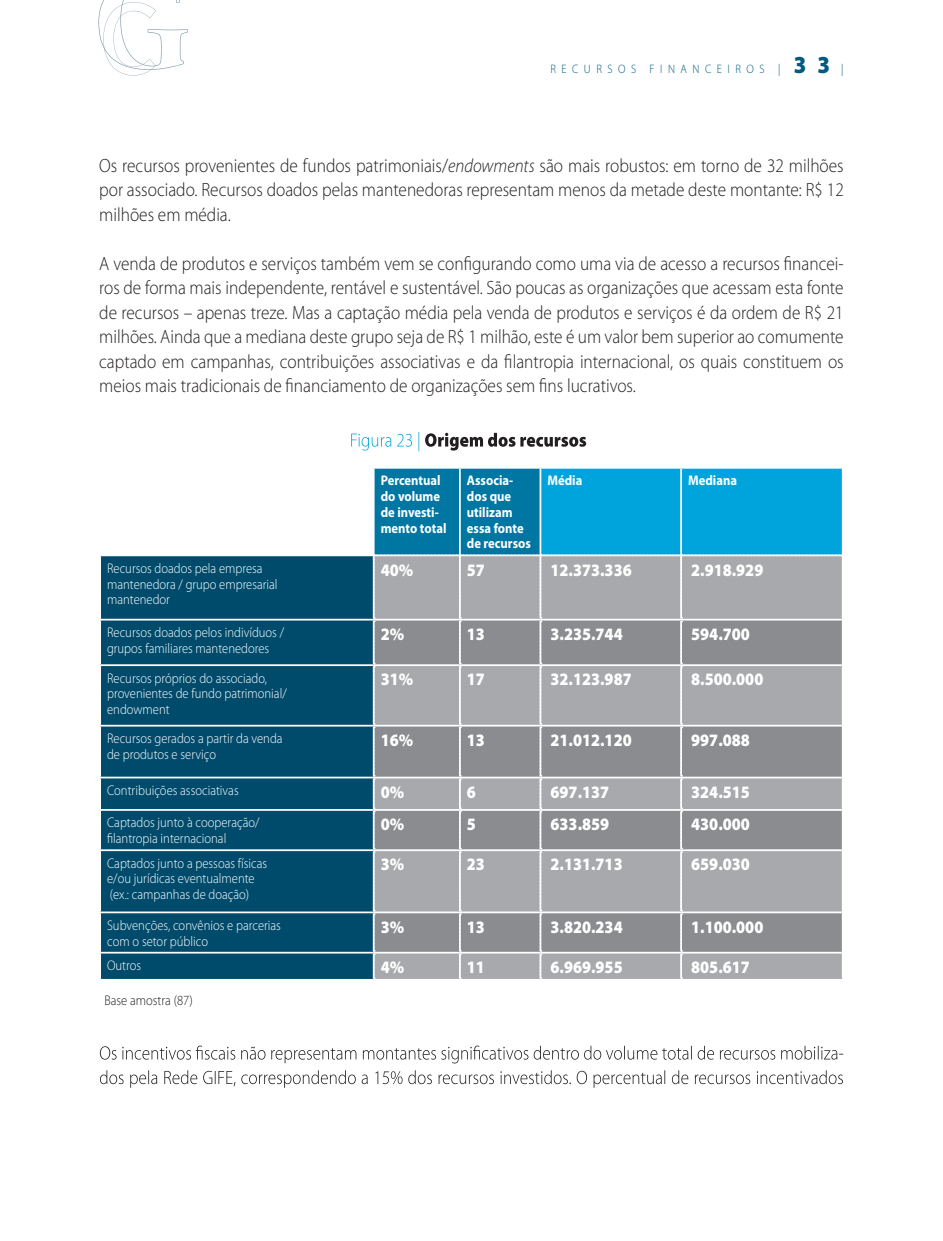
<style>
.page{position:relative;width:943px;height:1241px;background:#fff}
.page>*{position:absolute;margin:0;border:0;box-sizing:border-box;transform-origin:0 0}
.TEXTO_MIOLO{font:300 19.25px/24.5px "Myriad Pro";color:#231f20;text-align:justify;scale:.9 1}
.NÚMEROS_TABELAS{font:900 17.5px "Myriad Pro";color:#fff;scale:.9 1}
.TEXTO_TABELA_MENU_SU{font:300 14px "Myriad Pro";color:#fff;scale:.9 1}
.TEXTO_TABELA_MENU_SU-2{font:700 14px/15.8px "Myriad Pro";color:#fff;scale:.9 1}
.BASE_AMOSTRA{font:300 14px "Myriad Pro";color:#231f20;scale:.9 1}
.RODAPÉ{font:300 12.25px "Myriad Pro";letter-spacing:.5em;color:#005b7f;scale:.9 1}
.s1{font-weight:900;font-size:24.5px}
.s2{font-style:italic}
</style>
<div class="page">
<svg style="left:98px;top:0;width:90px;height:75px"></svg>
<div style="left:101px;top:556px;width:272px;height:422px;background:#004b6c"></div>
<hr style="left:99px;top:618px;width:275px;height:2px;background:#fff">
<hr style="left:99px;top:664px;width:275px;height:2px;background:#fff">
<hr style="left:99px;top:724px;width:275px;height:2px;background:#fff">
<hr style="left:99px;top:776px;width:275px;height:2px;background:#fff">
<hr style="left:99px;top:809px;width:275px;height:1px;background:#fff">
<hr style="left:99px;top:849px;width:275px;height:2px;background:#fff">
<hr style="left:99px;top:911px;width:275px;height:2px;background:#fff">
<hr style="left:99px;top:951px;width:275px;height:2px;background:#fff">
<svg style="left:373px;top:467px;width:470px;height:511px;background:#87a0ac"></svg>
<svg style="left:100px;top:1070px;width:743px;height:17px"></svg>
<svg style="left:100px;top:1045px;width:743px;height:18px"></svg>
<svg style="left:425px;top:433px;width:161px;height:17px"></svg>
<svg style="left:351px;top:432px;width:68px;height:19px"></svg>
<p class="RODAPÉ" style="left:550px;top:62px;width:327px">RECURSOS FINANCEIROS | <span class="s1">33</span> |</p>
<p class="TEXTO_MIOLO" style="left:99px;top:153px;width:828px">Os recursos provenientes de fundos patrimoniais/<span class="s2">endowments</span> são mais robustos: em torno de 32 milhões por associado. Recursos doados pelas mantenedoras representam menos da metade deste montante: R$ 12 milhões em média.</p>
<p class="TEXTO_MIOLO" style="left:99px;top:251px;width:828px">A venda de produtos e serviços também vem se configurando como uma via de acesso a recursos financei&shy;ros de forma mais independente, rentável e sustentável. São poucas as organizações que acessam esta fonte de recursos – apenas treze. Mas a captação média pela venda de produtos e serviços é da ordem de R$ 21 milhões. Ainda que a mediana deste grupo seja de R$ 1 milhão, este é um valor bem superior ao comumente captado em campanhas, contribuições associativas e da filantropia internacional, os quais constituem os meios mais tradicionais de financiamento de organizações sem fins lucrativos.</p>
<p class="TEXTO_TABELA_MENU_SU-2" style="left:381px;top:473px;width:75px">Percentual do volume de investi&shy;mento total</p>
<p class="TEXTO_TABELA_MENU_SU-2" style="left:467px;top:473px;width:73px">Associa&shy;dos que utilizam essa fonte de recursos</p>
<p class="TEXTO_TABELA_MENU_SU-2" style="left:547px;top:473px;width:40px">Média</p>
<p class="TEXTO_TABELA_MENU_SU-2" style="left:688px;top:473px;width:56px">Mediana</p>
<p class="TEXTO_TABELA_MENU_SU" style="left:107px;top:560px;width:174px">Recursos doados pela empresa</p>
<p class="TEXTO_TABELA_MENU_SU" style="left:107px;top:576px;width:191px">mantenedora / grupo empresarial</p>
<p class="TEXTO_TABELA_MENU_SU" style="left:107px;top:592px;width:71px">mantenedor</p>
<p class="NÚMEROS_TABELAS" style="left:381px;top:559px;width:38px">40%</p>
<p class="NÚMEROS_TABELAS" style="left:467px;top:559px;width:22px">57</p>
<p class="NÚMEROS_TABELAS" style="left:550px;top:559px;width:92px">12.373.336</p>
<p class="NÚMEROS_TABELAS" style="left:691px;top:559px;width:82px">2.918.929</p>
<p class="TEXTO_TABELA_MENU_SU" style="left:107px;top:624px;width:198px">Recursos doados pelos indivíduos /</p>
<p class="TEXTO_TABELA_MENU_SU" style="left:107px;top:640px;width:181px">grupos familiares mantenedores</p>
<p class="NÚMEROS_TABELAS" style="left:381px;top:624px;width:28px">2%</p>
<p class="NÚMEROS_TABELAS" style="left:467px;top:624px;width:22px">13</p>
<p class="NÚMEROS_TABELAS" style="left:550px;top:624px;width:82px">3.235.744</p>
<p class="NÚMEROS_TABELAS" style="left:691px;top:624px;width:67px">594.700</p>
<p class="TEXTO_TABELA_MENU_SU" style="left:107px;top:670px;width:179px">Recursos próprios do associado,</p>
<p class="TEXTO_TABELA_MENU_SU" style="left:107px;top:686px;width:201px">provenientes de fundo patrimonial/</p>
<p class="TEXTO_TABELA_MENU_SU" style="left:107px;top:701px;width:71px">endowment</p>
<p class="NÚMEROS_TABELAS" style="left:381px;top:669px;width:38px">31%</p>
<p class="NÚMEROS_TABELAS" style="left:467px;top:669px;width:22px">17</p>
<p class="NÚMEROS_TABELAS" style="left:550px;top:669px;width:92px">32.123.987</p>
<p class="NÚMEROS_TABELAS" style="left:691px;top:669px;width:82px">8.500.000</p>
<p class="TEXTO_TABELA_MENU_SU" style="left:107px;top:730px;width:196px">Recursos gerados a partir da venda</p>
<p class="TEXTO_TABELA_MENU_SU" style="left:107px;top:746px;width:123px">de produtos e serviço</p>
<p class="NÚMEROS_TABELAS" style="left:381px;top:729px;width:38px">16%</p>
<p class="NÚMEROS_TABELAS" style="left:467px;top:729px;width:22px">13</p>
<p class="NÚMEROS_TABELAS" style="left:550px;top:729px;width:92px">21.012.120</p>
<p class="NÚMEROS_TABELAS" style="left:691px;top:729px;width:67px">997.088</p>
<p class="TEXTO_TABELA_MENU_SU" style="left:107px;top:782px;width:148px">Contribuições associativas</p>
<p class="NÚMEROS_TABELAS" style="left:381px;top:781px;width:28px">0%</p>
<p class="NÚMEROS_TABELAS" style="left:467px;top:781px;width:12px">6</p>
<p class="NÚMEROS_TABELAS" style="left:550px;top:781px;width:67px">697.137</p>
<p class="NÚMEROS_TABELAS" style="left:691px;top:781px;width:67px">324.515</p>
<p class="TEXTO_TABELA_MENU_SU" style="left:107px;top:815px;width:171px">Captados junto à cooperação/</p>
<p class="TEXTO_TABELA_MENU_SU" style="left:107px;top:830px;width:134px">filantropia internacional</p>
<p class="NÚMEROS_TABELAS" style="left:381px;top:814px;width:28px">0%</p>
<p class="NÚMEROS_TABELAS" style="left:467px;top:814px;width:12px">5</p>
<p class="NÚMEROS_TABELAS" style="left:550px;top:814px;width:67px">633.859</p>
<p class="NÚMEROS_TABELAS" style="left:691px;top:814px;width:67px">430.000</p>
<p class="TEXTO_TABELA_MENU_SU" style="left:107px;top:855px;width:179px">Captados junto a pessoas físicas</p>
<p class="TEXTO_TABELA_MENU_SU" style="left:107px;top:871px;width:165px">e/ou jurídicas eventualmente</p>
<p class="TEXTO_TABELA_MENU_SU" style="left:110px;top:886px;width:156px">(ex.: campanhas de doação)</p>
<p class="TEXTO_TABELA_MENU_SU" style="left:107px;top:917px;width:195px">Subvenções, convênios e parcerias</p>
<p class="TEXTO_TABELA_MENU_SU" style="left:107px;top:933px;width:114px">com o setor público</p>
<p class="NÚMEROS_TABELAS" style="left:381px;top:854px;width:28px">3%</p>
<p class="NÚMEROS_TABELAS" style="left:467px;top:854px;width:22px">23</p>
<p class="NÚMEROS_TABELAS" style="left:550px;top:854px;width:82px">2.131.713</p>
<p class="NÚMEROS_TABELAS" style="left:691px;top:854px;width:67px">659.030</p>
<p class="NÚMEROS_TABELAS" style="left:381px;top:916px;width:28px">3%</p>
<p class="NÚMEROS_TABELAS" style="left:467px;top:916px;width:22px">13</p>
<p class="NÚMEROS_TABELAS" style="left:550px;top:916px;width:82px">3.820.234</p>
<p class="NÚMEROS_TABELAS" style="left:691px;top:916px;width:82px">1.100.000</p>
<p class="TEXTO_TABELA_MENU_SU" style="left:107px;top:957px;width:39px">Outros</p>
<p class="NÚMEROS_TABELAS" style="left:381px;top:956px;width:28px">4%</p>
<p class="NÚMEROS_TABELAS" style="left:467px;top:956px;width:22px">11</p>
<p class="NÚMEROS_TABELAS" style="left:550px;top:956px;width:82px">6.969.955</p>
<p class="NÚMEROS_TABELAS" style="left:691px;top:956px;width:67px">805.617</p>
<p class="BASE_AMOSTRA" style="left:104px;top:992px;width:99px">Base amostra (87)</p>
</div>
